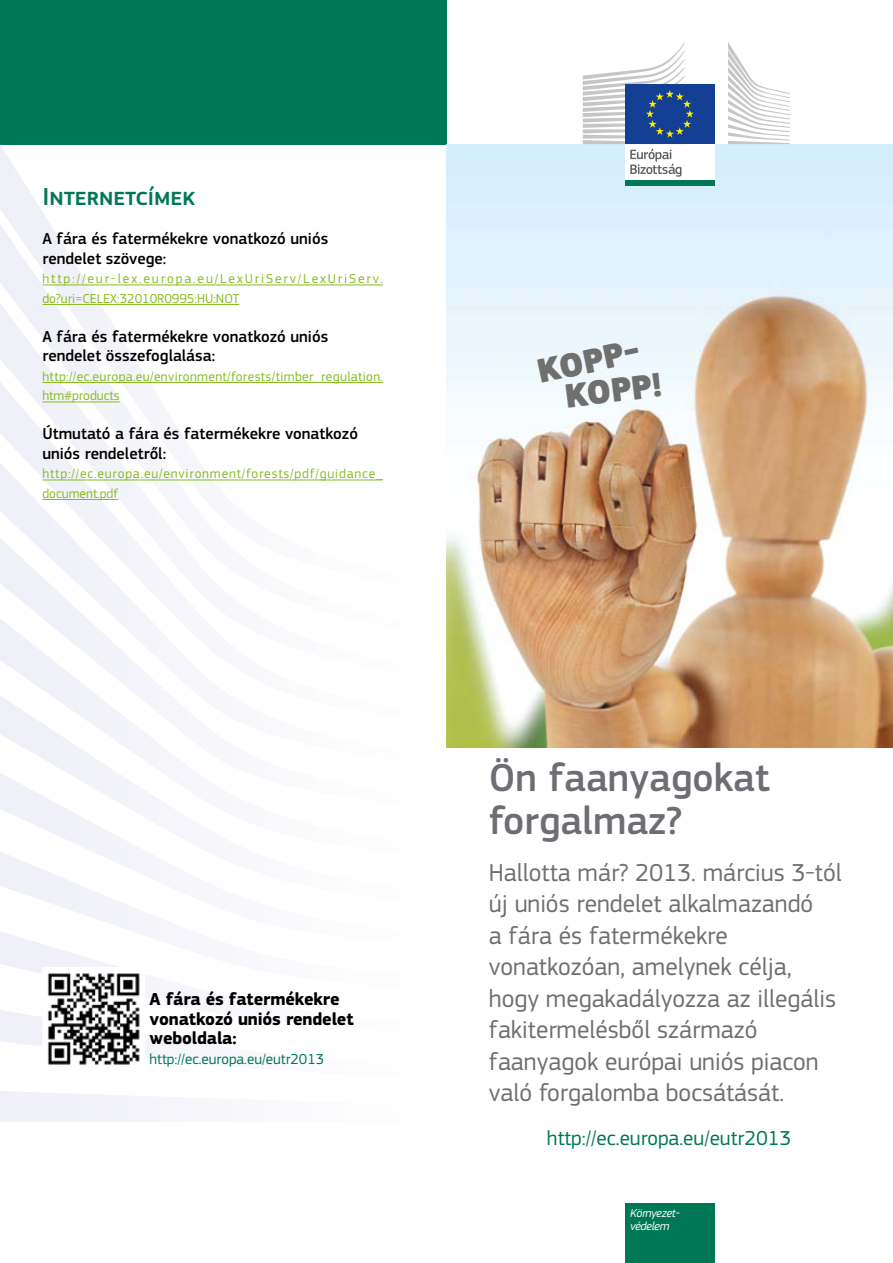
<style>
.page{position:relative;width:893px;height:1263px;background:#fff}
.page>*{position:absolute;margin:0;border:0;box-sizing:border-box;transform-origin:0 0}
.t1{font:500 40.5px/43.3px "PF Square Sans Pro";color:#6c6e73}
.t2{font:900 35.25px "PF Square Sans Pro";color:#6f6f6e}
.t3{font:25.5px/31.5px "PF Square Sans Pro";color:#6f6f6e}
.t4{font:500 25.5px "PF Square Sans Pro";color:#075}
.t5{font:21px "PF Square Sans Pro";color:#075}
.t6{font:700 18px/19.5px "PF Square Sans Pro";letter-spacing:-.01em;color:#000}
.t7{font:500 16.5px/19.5px "PF Square Sans Pro";color:#000}
.t8{font:15px "PF Square Sans Pro";color:#075}
.t9{font:13.5px/19.5px "PF Square Sans Pro";letter-spacing:.14em;color:#85bc22}
.t10{font:13.5px/19.5px "PF Square Sans Pro";letter-spacing:.025em;color:#85bc22}
.t11{font:13.5px/19.5px "PF Square Sans Pro";letter-spacing:.06em;color:#85bc22}
.t12{font:italic 12px/13.5px "PF Square Sans Pro";letter-spacing:-.03em;color:#fff}
</style>
<div class="page">
<div style="left:0;top:0;width:446px;height:144px;background:#075"></div>
<svg style="left:0;top:144px;width:424px;height:48px"></svg>
<svg style="left:34px;top:753px;width:123px;height:8px"></svg>
<svg style="left:0;top:761px;width:157px;height:81px"></svg>
<svg style="left:0;top:842px;width:157px;height:83px"></svg>
<svg style="left:0;top:925px;width:157px;height:75px"></svg>
<svg style="left:0;top:1010px;width:157px;height:112px"></svg>
<svg style="left:0;top:192px;width:81px;height:82px;fill:#f1f1f9"></svg>
<svg style="left:0;top:274px;width:383px;height:82px"></svg>
<svg style="left:0;top:356px;width:383px;height:397px"></svg>
<div style="left:625px;top:1203px;width:89px;height:60px;background:#075"></div>
<hr style="left:42px;top:285px;width:341px;height:1px;background:#85bc22">
<hr style="left:42px;top:304px;width:197px;height:1px;background:#85bc22">
<hr style="left:42px;top:382px;width:341px;height:1px;background:#85bc22">
<hr style="left:42px;top:402px;width:78px;height:1px;background:#85bc22">
<hr style="left:42px;top:480px;width:341px;height:1px;background:#85bc22">
<hr style="left:42px;top:499px;width:76px;height:1px;background:#85bc22">
<img style="left:446px;top:144px;width:447px;height:603px">
<div style="left:625px;top:142px;width:89px;height:40px;background:#fff"></div>
<svg style="left:728px;top:42px;width:62px;height:102px"></svg>
<div style="left:625px;top:84px;width:89px;height:60px;background:#134094"></div>
<svg style="left:583px;top:42px;width:111px;height:135px"></svg>
<div style="left:625px;top:181px;width:89px;height:5px;background:#075"></div>
<img style="left:42px;top:968px;width:102px;height:101px">
<p class="t4" style="left:42px;top:182px;width:154px">Internetcímek</p>
<p class="t7" style="left:42px;top:230px;width:287px">A fára és fatermékekre vonatkozó uniós rendelet szövege:</p>
<p class="t9" style="left:42px;top:269px;width:342px">http://eur-lex.europa.eu/LexUriServ/LexUriServ. do?uri=CELEX:32010R0995:HU:NOT</p>
<p class="t7" style="left:42px;top:327px;width:287px">A fára és fatermékekre vonatkozó uniós rendelet összefoglalása:</p>
<p class="t10" style="left:42px;top:367px;width:342px">http://ec.europa.eu/environment/forests/timber_regulation. htm#products</p>
<p class="t7" style="left:42px;top:425px;width:317px">Útmutató a fára és fatermékekre vonatkozó uniós rendeletről:</p>
<p class="t11" style="left:42px;top:464px;width:342px">http://ec.europa.eu/environment/forests/pdf/guidance_ document.pdf</p>
<p class="t6" style="left:150px;top:990px;width:206px">A fára és fatermékekre vonatkozó uniós rendelet weboldala:</p>
<p class="t8" style="left:150px;top:1050px;width:176px">http://ec.europa.eu/eutr2013</p>
<h2 class="t2" style="left:533px;top:350px;width:105px;rotate:-12deg">Kopp-</h2>
<h2 class="t2" style="left:562px;top:375px;width:100px;rotate:-7deg">kopp!</h2>
<h1 class="t1" style="left:489px;top:756px;width:282px">Ön faanyagokat forgalmaz?</h1>
<p class="t3" style="left:489px;top:856px;width:354px">Hallotta már? 2013. március 3-tól új uniós rendelet alkalmazandó<br>a fára és fatermékekre vonatkozóan, amelynek célja, hogy megakadályozza az illegális fakitermelésből származó faanyagok európai uniós piacon való forgalomba bocsátását.</p>
<p class="t5" style="left:547px;top:1126px;width:246px">http://ec.europa.eu/eutr2013</p>
<p class="t12" style="left:630px;top:1206px;width:51px">Környezet&shy;védelem</p>
</div>
